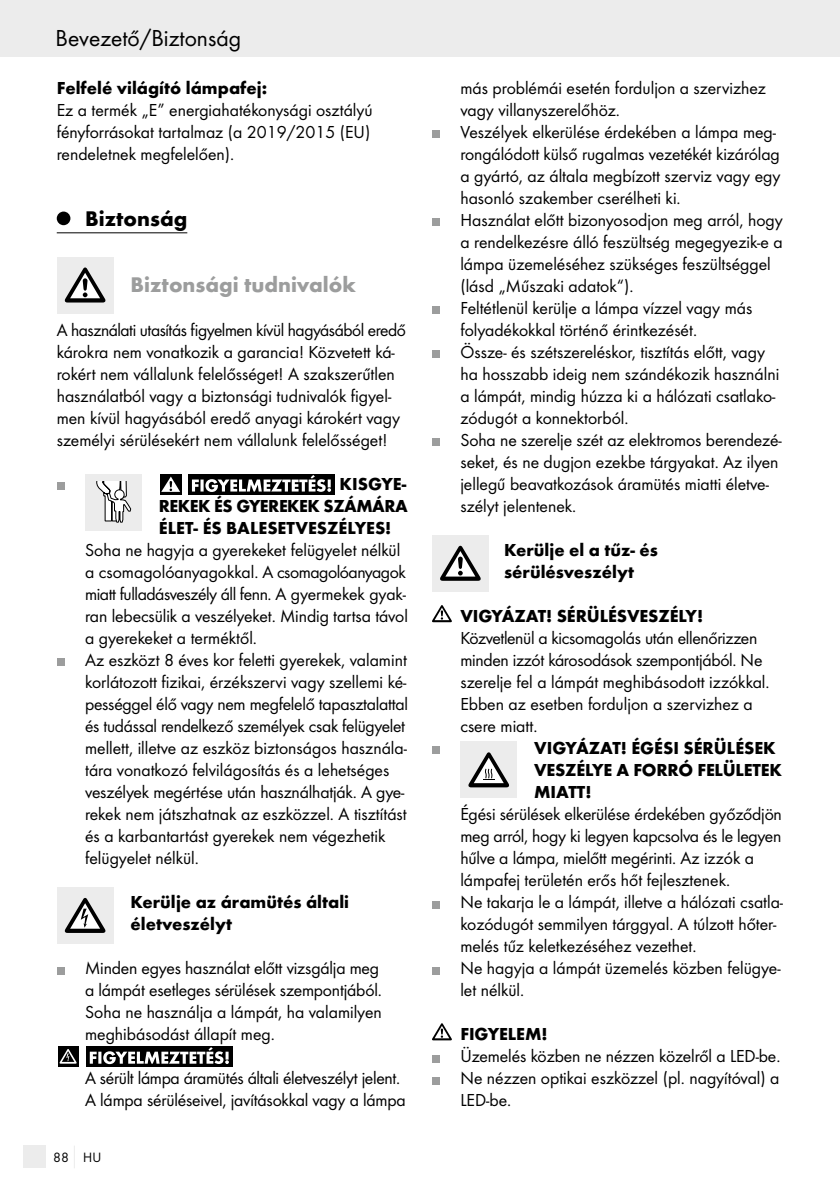
<style>
.page{position:relative;width:840px;height:1191px;background:#fff}
.page>*{position:absolute;margin:0;border:0;box-sizing:border-box;transform-origin:0 0}
.t1{font:24px "Futura Boo";color:#000}
.t2{font:700 22px "Futura";color:#9c9d9d}
.t3{font:700 22px "Futura";color:#000}
.t4{font:18px/22px "Futura Boo";color:#000}
.t5{font:700 18px/22px "Futura";color:#000}
.t6{font:18px/22px "Futura Boo";letter-spacing:-.02em;color:#000}
.t7{font:14px "Futura Boo";color:#000}
</style>
<div class="page">
<div style="left:0;top:0;width:839px;height:57px;background:#ececec"></div>
<div style="left:23px;top:1145px;width:22px;height:23px;background:#ececec"></div>
<svg style="left:74px;top:1146px;width:1px;height:22px"></svg>
<hr style="left:57px;top:232px;width:130px;height:1px;background:#000">
<div style="left:57px;top:211px;width:13px;height:14px;background:#000;border-radius:50%"></div>
<div style="left:57px;top:257px;width:56px;height:56px;background:#ececec"></div>
<svg style="left:65px;top:267px;width:40px;height:35px"></svg>
<div style="left:57px;top:482px;width:7px;height:8px;background:#9c9d9d"></div>
<div style="left:85px;top:474px;width:57px;height:56px;background:#ececec"></div>
<svg style="left:96px;top:481px;width:35px;height:42px"></svg>
<div style="left:188px;top:474px;width:147px;height:20px;background:#000"></div>
<div style="left:160px;top:474px;width:21px;height:20px;background:#000"></div>
<svg style="left:161px;top:476px;width:19px;height:16px"></svg>
<svg style="left:192px;top:475px;width:139px;height:17px"></svg>
<div style="left:57px;top:658px;width:7px;height:8px;background:#9c9d9d"></div>
<div style="left:57px;top:887px;width:56px;height:56px;background:#ececec"></div>
<svg style="left:65px;top:898px;width:40px;height:35px"></svg>
<div style="left:57px;top:966px;width:7px;height:8px;background:#9c9d9d"></div>
<div style="left:86px;top:1046px;width:147px;height:20px;background:#000"></div>
<svg style="left:90px;top:1047px;width:139px;height:17px"></svg>
<div style="left:58px;top:1046px;width:20px;height:20px;background:linear-gradient(to right,#000,#000)"></div>
<svg style="left:60px;top:1049px;width:17px;height:14px"></svg>
<div style="left:432px;top:130px;width:7px;height:8px;background:#9c9d9d"></div>
<div style="left:432px;top:218px;width:7px;height:8px;background:#9c9d9d"></div>
<div style="left:432px;top:306px;width:7px;height:8px;background:#9c9d9d"></div>
<div style="left:432px;top:350px;width:7px;height:8px;background:#9c9d9d"></div>
<div style="left:432px;top:438px;width:7px;height:8px;background:#9c9d9d"></div>
<div style="left:432px;top:535px;width:56px;height:56px;background:#ececec"></div>
<svg style="left:440px;top:546px;width:40px;height:35px"></svg>
<svg style="left:432px;top:605px;width:19px;height:17px"></svg>
<div style="left:432px;top:746px;width:7px;height:8px;background:#9c9d9d"></div>
<div style="left:460px;top:741px;width:57px;height:57px;background:#ececec"></div>
<svg style="left:468px;top:752px;width:40px;height:35px"></svg>
<div style="left:432px;top:900px;width:7px;height:8px;background:#9c9d9d"></div>
<div style="left:432px;top:966px;width:7px;height:8px;background:#9c9d9d"></div>
<svg style="left:432px;top:1023px;width:19px;height:17px"></svg>
<div style="left:432px;top:1054px;width:7px;height:8px;background:#9c9d9d"></div>
<div style="left:432px;top:1076px;width:7px;height:8px;background:#9c9d9d"></div>
<h1 class="t1" style="left:56px;top:24px;width:187px">Bevezető/Biztonság</h1>
<p class="t5" style="left:57px;top:77px;width:212px">Felfelé világító lámpafej:</p>
<p class="t4" style="left:57px;top:99px;width:317px">Ez a termék „E” energiahatékonysági osztályú fényforrásokat tartalmaz (a 2019/2015 (EU) rendeletnek megfelelően).</p>
<p class="t3" style="left:85px;top:205px;width:104px">Biztonság</p>
<p class="t2" style="left:130px;top:271px;width:227px">Biztonsági tudnivalók</p>
<p class="t4" style="left:57px;top:319px;width:350px">A használati utasítás figyelmen kívül hagyásából eredő károkra nem vonatkozik a garancia! Közvetett ká&shy;rokért nem vállalunk felelősséget! A szakszerűtlen használatból vagy a biztonsági tudnivalók figyel&shy;men kívül hagyásából eredő anyagi károkért vagy személyi sérülésekért nem vállalunk felelősséget!</p>
<p class="t5" style="left:159px;top:473px;width:250px;text-align:justify;text-indent:180px">KISGYE-REKEK ÉS GYEREKEK SZÁMÁRA ÉLET- ÉS BALESETVESZÉLYES!</p>
<p class="t4" style="left:85px;top:539px;width:324px">Soha ne hagyja a gyerekeket felügyelet nélkül a csomagolóanyagokkal. A csomagolóanyagok miatt fulladásveszély áll fenn. A gyermekek gyak&shy;ran lebecsülik a veszélyeket. Mindig tartsa távol a gyerekeket a terméktől.<br>Az eszközt 8 éves kor feletti gyerekek, valamint korlátozott fizikai, érzékszervi vagy szellemi ké&shy;pességgel élő vagy nem megfelelő tapasztalattal és tudással rendelkező személyek csak felügyelet mellett, illetve az eszköz biztonságos használa&shy;tára vonatkozó felvilágosítás és a lehetséges veszélyek megértése után használhatják. A gye&shy;rekek nem játszhatnak az eszközzel. A tisztítást és a karbantartást gyerekek nem végezhetik felügyelet nélkül.</p>
<p class="t5" style="left:130px;top:891px;width:220px">Kerülje az áramütés általi életveszélyt</p>
<p class="t4" style="left:85px;top:957px;width:298px">Minden egyes használat előtt vizsgálja meg a lámpát esetleges sérülések szempontjából.<br>Soha ne használja a lámpát, ha valamilyen meghibásodást állapít meg.</p>
<p class="t6" style="left:85px;top:1067px;width:322px">A sérült lámpa áramütés általi életveszélyt jelent.<br>A lámpa sérüléseivel, javításokkal vagy a lámpa</p>
<p class="t7" style="left:53px;top:1149px;width:50px">88 HU</p>
<p class="t4" style="left:460px;top:77px;width:324px">más problémái esetén forduljon a szervizhez vagy villanyszerelőhöz.<br>Veszélyek elkerülése érdekében a lámpa meg&shy;rongálódott külső rugalmas vezetékét kizárólag a gyártó, az általa megbízott szerviz vagy egy hasonló szakember cserélheti ki.<br>Használat előtt bizonyosodjon meg arról, hogy a rendelkezésre álló feszültség megegyezik-e a lámpa üzemeléséhez szükséges feszültséggel (lásd „Műszaki adatok“).<br>Feltétlenül kerülje a lámpa vízzel vagy más folyadékokkal történő érintkezését.<br>Össze- és szétszereléskor, tisztítás előtt, vagy ha hosszabb ideig nem szándékozik használni a lámpát, mindig húzza ki a hálózati csatlako&shy;zódugót a konnektorból.<br>Soha ne szerelje szét az elektromos berendezé&shy;seket, és ne dugjon ezekbe tárgyakat. Az ilyen jellegű beavatkozások áramütés miatti életve&shy;szélyt jelentenek.</p>
<p class="t5" style="left:504px;top:539px;width:155px">Kerülje el a tűz- és sérülésveszélyt</p>
<p class="t5" style="left:460px;top:605px;width:244px">VIGYÁZAT! SÉRÜLÉSVESZÉLY!</p>
<p class="t4" style="left:460px;top:627px;width:310px">Közvetlenül a kicsomagolás után ellenőrizzen minden izzót károsodások szempontjából. Ne szerelje fel a lámpát meghibásodott izzókkal.<br>Ebben az esetben forduljon a szervizhez a csere miatt.</p>
<p class="t5" style="left:534px;top:737px;width:249px">VIGYÁZAT! ÉGÉSI SÉRÜLÉSEK<br>VESZÉLYE A FORRÓ FELÜLETEK<br>MIATT!</p>
<p class="t4" style="left:460px;top:803px;width:324px">Égési sérülések elkerülése érdekében győződjön meg arról, hogy ki legyen kapcsolva és le legyen hűlve a lámpa, mielőtt megérinti. Az izzók a lámpafej területén erős hőt fejlesztenek.<br>Ne takarja le a lámpát, illetve a hálózati csatla&shy;kozódugót semmilyen tárggyal. A túlzott hőter&shy;melés tűz keletkezéséhez vezethet.<br>Ne hagyja a lámpát üzemelés közben felügye&shy;let nélkül.</p>
<p class="t5" style="left:460px;top:1023px;width:89px">FIGYELEM!</p>
<p class="t4" style="left:460px;top:1045px;width:321px;text-align:justify">Üzemelés közben ne nézzen közelről a LED-be.<br>Ne nézzen optikai eszközzel (pl. nagyítóval) a LED-be.</p>
</div>
